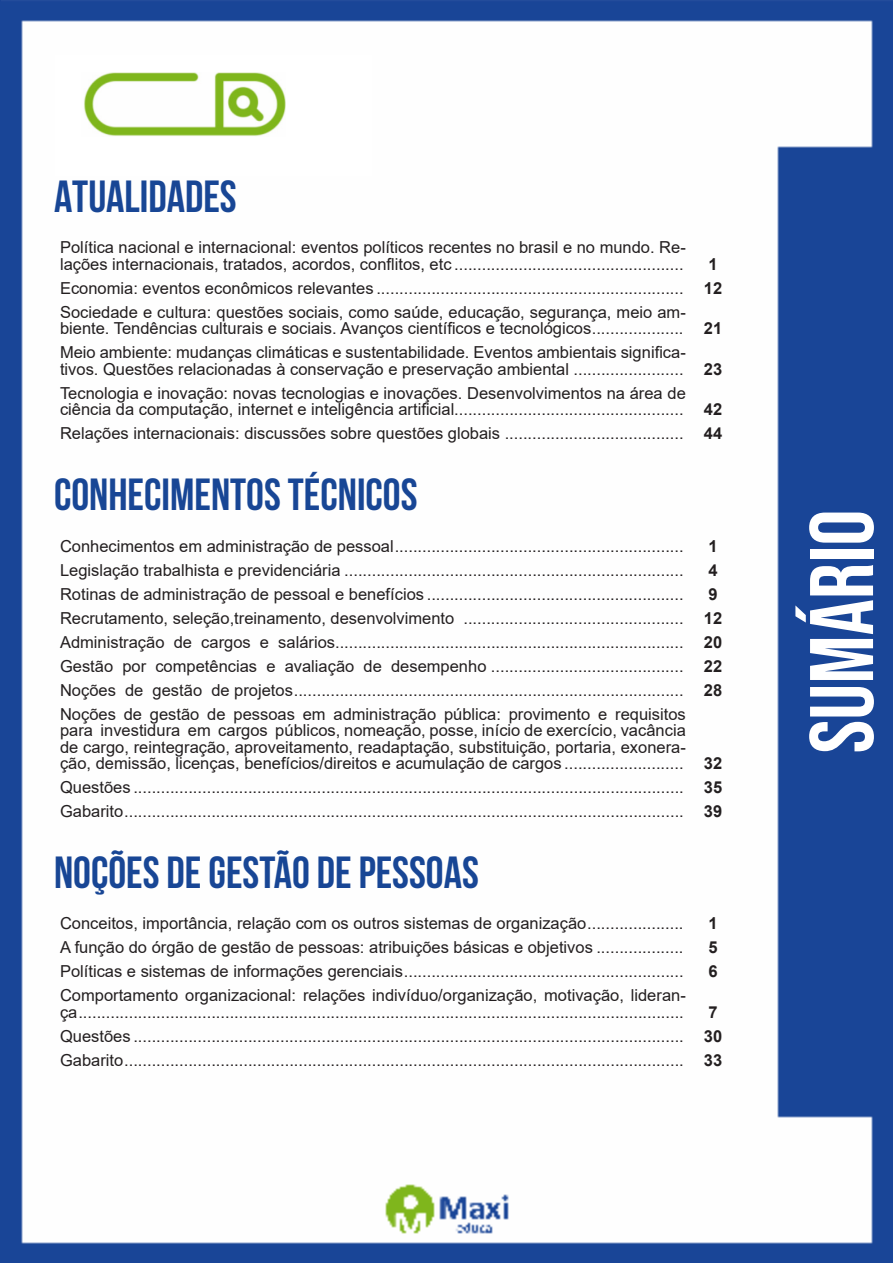
<style>
.page{position:relative;width:893px;height:1263px;background:#fff}
.page>*{position:absolute;margin:0;border:0;box-sizing:border-box;transform-origin:0 0}
.t1{font:90px "Bebas Neue";color:#fff}
.t2{font:700 45px "Bebas Neue";color:#184695}
.ALTERNATIVAS{font:16.5px/16.5px "Arial";color:#231f20}
.INDICE{font:700 16.5px "Arial";color:#231f20}
.TITULO_DE_LEI{font:700 16.5px "Arial";color:#231f20}
</style>
<div class="page">
<img style="left:0;top:0;width:893px;height:1263px">
<div style="left:55px;top:55px;width:317px;height:121px;background:#fff"></div>
<img style="left:84px;top:72px;width:201px;height:64px">
<p class="t2" style="left:54px;top:172px;width:184px">ATUALIDADES</p>
<p class="ALTERNATIVAS" style="left:60px;top:239px;width:627px">Política nacional e internacional: eventos políticos recentes no brasil e no mundo. Re&shy;lações internacionais, tratados, acordos, conflitos, etc ..................................................</p>
<p class="INDICE" style="left:708px;top:252px;width:11px">1</p>
<p class="ALTERNATIVAS" style="left:60px;top:280px;width:625px">Economia: eventos econômicos relevantes ...................................................................</p>
<p class="INDICE" style="left:704px;top:276px;width:20px">12</p>
<p class="ALTERNATIVAS" style="left:60px;top:304px;width:627px">Sociedade e cultura: questões sociais, como saúde, educação, segurança, meio am&shy;biente. Tendências culturais e sociais. Avanços científicos e tecnológicos....................</p>
<p class="INDICE" style="left:704px;top:317px;width:20px">21</p>
<p class="ALTERNATIVAS" style="left:60px;top:344px;width:627px">Meio ambiente: mudanças climáticas e sustentabilidade. Eventos ambientais significa&shy;tivos. Questões relacionadas à conservação e preservação ambiental ........................</p>
<p class="ALTERNATIVAS" style="left:60px;top:385px;width:627px">Tecnologia e inovação: novas tecnologias e inovações. Desenvolvimentos na área de ciência da computação, internet e inteligência artificial..................................................</p>
<p class="INDICE" style="left:704px;top:357px;width:20px">23</p>
<p class="TITULO_DE_LEI" style="left:704px;top:398px;width:20px">42</p>
<p class="ALTERNATIVAS" style="left:60px;top:425px;width:625px">Relações internacionais: discussões sobre questões globais .......................................</p>
<p class="INDICE" style="left:704px;top:422px;width:20px">44</p>
<p class="t2" style="left:54px;top:470px;width:365px">CONHECIMENTOS TÉCNICOS</p>
<p class="ALTERNATIVAS" style="left:60px;top:537px;width:625px">Conhecimentos em administração de pessoal...............................................................</p>
<p class="INDICE" style="left:708px;top:534px;width:11px">1</p>
<p class="ALTERNATIVAS" style="left:60px;top:561px;width:625px">Legislação trabalhista e previdenciária ..........................................................................</p>
<p class="INDICE" style="left:708px;top:558px;width:11px">4</p>
<p class="ALTERNATIVAS" style="left:60px;top:585px;width:625px">Rotinas de administração de pessoal e benefícios ........................................................</p>
<p class="INDICE" style="left:708px;top:582px;width:11px">9</p>
<p class="ALTERNATIVAS" style="left:60px;top:609px;width:625px">Recrutamento, seleção,treinamento, desenvolvimento ................................................</p>
<p class="TITULO_DE_LEI" style="left:704px;top:606px;width:20px">12</p>
<p class="ALTERNATIVAS" style="left:60px;top:633px;width:625px">Administração de cargos e salários............................................................................</p>
<p class="INDICE" style="left:704px;top:630px;width:20px">20</p>
<p class="ALTERNATIVAS" style="left:60px;top:657px;width:625px">Gestão por competências e avaliação de desempenho ..........................................</p>
<p class="INDICE" style="left:704px;top:654px;width:20px">22</p>
<p class="ALTERNATIVAS" style="left:60px;top:681px;width:625px">Noções de gestão de projetos.....................................................................................</p>
<p class="INDICE" style="left:704px;top:678px;width:20px">28</p>
<p class="ALTERNATIVAS" style="left:60px;top:705px;width:627px;text-align:justify">Noções de gestão de pessoas em administração pública: provimento e requisitos para investidura em cargos públicos, nomeação, posse, início de exercício, vacância de cargo, reintegração, aproveitamento, readaptação, substituição, portaria, exonera&shy;ção, demissão, licenças, benefícios/direitos e acumulação de cargos ..........................</p>
<p class="INDICE" style="left:704px;top:752px;width:20px">32</p>
<p class="ALTERNATIVAS" style="left:60px;top:779px;width:625px">Questões ........................................................................................................................</p>
<p class="INDICE" style="left:704px;top:776px;width:20px">35</p>
<p class="ALTERNATIVAS" style="left:60px;top:803px;width:625px">Gabarito..........................................................................................................................</p>
<p class="INDICE" style="left:704px;top:800px;width:20px">39</p>
<p class="t2" style="left:54px;top:848px;width:426px">NOÇÕES DE GESTÃO DE PESSOAS</p>
<p class="ALTERNATIVAS" style="left:60px;top:915px;width:625px">Conceitos, importância, relação com os outros sistemas de organização.....................</p>
<p class="INDICE" style="left:708px;top:912px;width:11px">1</p>
<p class="ALTERNATIVAS" style="left:60px;top:939px;width:625px">A função do órgão de gestão de pessoas: atribuições básicas e objetivos ...................</p>
<p class="INDICE" style="left:708px;top:936px;width:11px">5</p>
<p class="ALTERNATIVAS" style="left:60px;top:963px;width:625px">Políticas e sistemas de informações gerenciais.............................................................</p>
<p class="INDICE" style="left:708px;top:960px;width:11px">6</p>
<p class="ALTERNATIVAS" style="left:60px;top:987px;width:627px">Comportamento organizacional: relações indivíduo/organização, motivação, lideran&shy;ça....................................................................................................................................</p>
<p class="TITULO_DE_LEI" style="left:708px;top:1000px;width:11px">7</p>
<p class="ALTERNATIVAS" style="left:60px;top:1027px;width:625px">Questões ........................................................................................................................</p>
<p class="TITULO_DE_LEI" style="left:704px;top:1024px;width:20px">30</p>
<p class="ALTERNATIVAS" style="left:60px;top:1051px;width:625px">Gabarito..........................................................................................................................</p>
<p class="TITULO_DE_LEI" style="left:704px;top:1048px;width:20px">33</p>
<h1 class="t1" style="left:791px;top:753px;width:245px;rotate:-90deg">sumário</h1>
</div>
